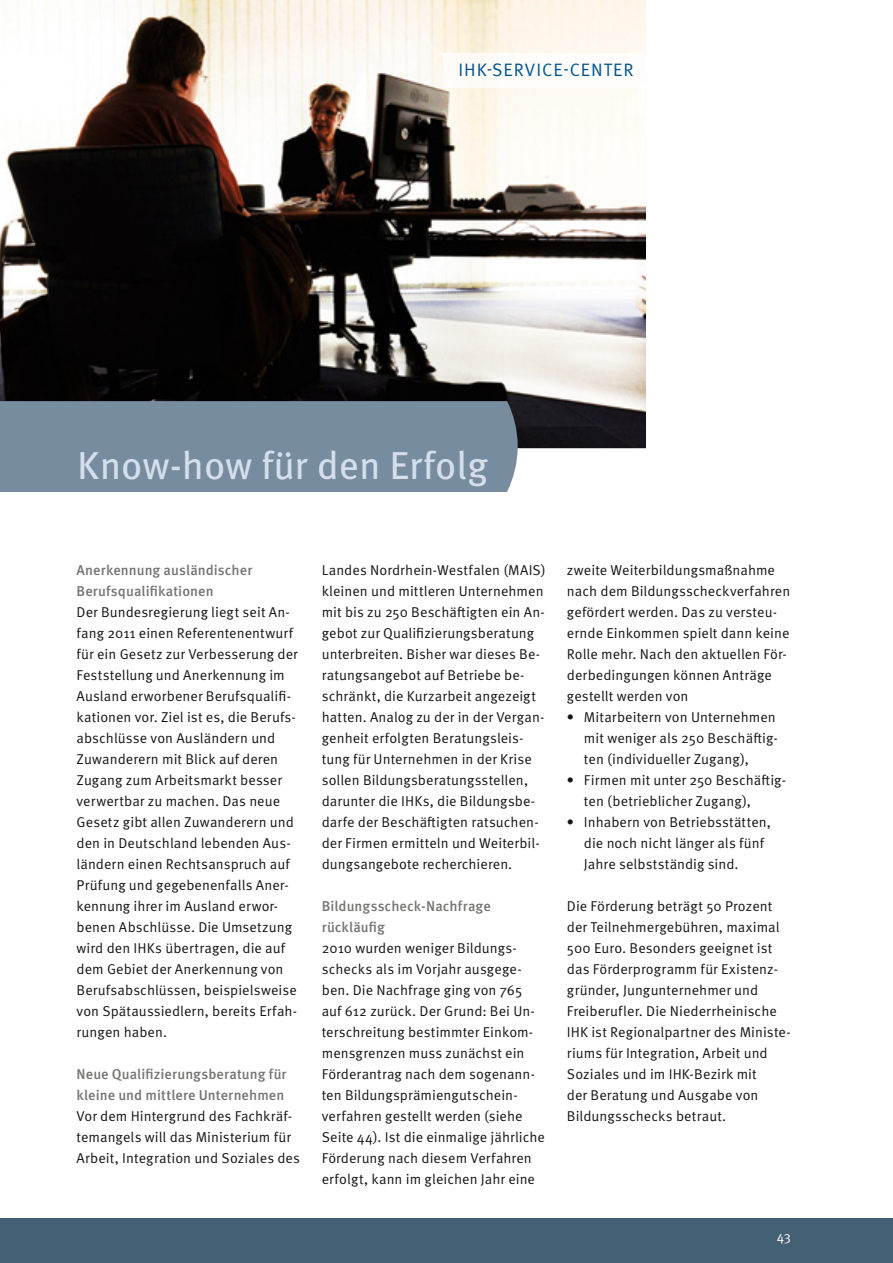
<style>
.page{position:relative;width:893px;height:1263px;background:#fff}
.page>*{position:absolute;margin:0;border:0;box-sizing:border-box;transform-origin:0 0}
.t1{font:39px "Meta OT";color:#d5dfec}
.t2{font:18px "Meta OT Norm";letter-spacing:.055em;color:#00518e}
.t3{font:14.25px/21px "Meta OT Norm";letter-spacing:.005em;color:#131413}
.t4{font:500 14.25px/21px "Meta OT";letter-spacing:.005em;color:#747473}
.t5{font:13.5px "Meta OT Norm";color:#fff}
.s1{font-family:"Helvetica Neue LT Std"}
</style>
<div class="page">
<div style="left:0;top:1218px;width:893px;height:45px;background:#446074"></div>
<img style="left:0;top:0;width:646px;height:448px">
<div style="left:0;top:401px;width:518px;height:91px;background:#778c9f"></div>
<img style="left:444px;top:53px;width:202px;height:34px">
<p class="t2" style="left:458px;top:63px;width:177px">IHK-SERVICE-CENTER</p>
<h1 class="t1" style="left:77px;top:450px;width:412px">Know-how für den Erfolg</h1>
<p class="t4" style="left:77px;top:561px;width:177px">Anerkennung ausländischer<br>Berufsqualifikationen</p>
<p class="t3" style="left:77px;top:603px;width:223px">Der Bundesregierung liegt seit An&shy;fang 2011 einen Referentenentwurf für ein Gesetz zur Verbesserung der<br>Feststellung und Anerkennung im<br>Ausland erworbener Berufsqualifi&shy;kationen vor. Ziel ist es, die Berufs&shy;abschlüsse von Ausländern und<br>Zuwanderern mit Blick auf deren<br>Zugang zum Arbeitsmarkt besser verwertbar zu machen. Das neue<br>Gesetz gibt allen Zuwanderern und den in Deutschland lebenden Aus&shy;ländern einen Rechtsanspruch auf<br>Prüfung und gegebenenfalls Aner&shy;kennung ihrer im Ausland erwor&shy;benen Abschlüsse. Die Umsetzung wird den IHKs übertragen, die auf dem Gebiet der Anerkennung von<br>Berufsabschlüssen, beispielsweise von Spätaussiedlern, bereits Erfah&shy;rungen haben.</p>
<p class="t4" style="left:77px;top:1065px;width:212px">Neue Qualifizierungsberatung für kleine und mittlere Unternehmen</p>
<p class="t3" style="left:77px;top:1107px;width:225px">Vor dem Hintergrund des Fachkräf&shy;temangels will das Ministerium für<br>Arbeit, Integration und Soziales des</p>
<p class="t3" style="left:322px;top:561px;width:225px">Landes Nordrhein-Westfalen (MAIS) kleinen und mittleren Unternehmen mit bis zu 250 Beschäftigten ein An&shy;gebot zur Qualifizierungsberatung unterbreiten. Bisher war dieses Be&shy;ratungsangebot auf Betriebe be&shy;schränkt, die Kurzarbeit angezeigt hatten. Analog zu der in der Vergan&shy;genheit erfolgten Beratungsleis&shy;tung für Unternehmen in der Krise sollen Bildungsberatungsstellen, darunter die IHKs, die Bildungsbe&shy;darfe der Beschäftigten ratsuchen&shy;der Firmen ermitteln und Weiterbil&shy;dungsangebote recherchieren.</p>
<p class="t4" style="left:322px;top:897px;width:171px">Bildungsscheck-Nachfrage rückläufig</p>
<p class="t3" style="left:322px;top:939px;width:225px">2010 wurden weniger Bildungs&shy;schecks als im Vorjahr ausgege&shy;ben. Die Nachfrage ging von 765 auf 612 zurück. Der Grund: Bei Un&shy;terschreitung bestimmter Einkom&shy;mensgrenzen muss zunächst ein Förderantrag nach dem sogenann&shy;ten Bildungsprämiengutschein&shy;verfahren gestellt werden (siehe Seite 44). Ist die einmalige jährliche Förderung nach diesem Verfahren erfolgt, kann im gleichen Jahr eine</p>
<p class="t3" style="left:567px;top:561px;width:225px">zweite Weiterbildungsmaßnahme nach dem Bildungsscheckverfahren gefördert werden. Das zu versteu&shy;ernde Einkommen spielt dann keine<br>Rolle mehr. Nach den aktuellen För&shy;derbedingungen können Anträge gestellt werden von</p>
<p class="t3" style="left:584px;top:708px;width:195px;text-indent:-17px"><span class="s1">•</span> Mitarbeitern von Unternehmen mit weniger als 250 Beschäftig&shy;ten (individueller Zugang),</p>
<p class="t3" style="left:584px;top:771px;width:203px;text-indent:-17px"><span class="s1">•</span> Firmen mit unter 250 Beschäftig&shy;ten (betrieblicher Zugang),</p>
<p class="t3" style="left:584px;top:813px;width:189px;text-indent:-17px"><span class="s1">•</span> Inhabern von Betriebsstätten, die noch nicht länger als fünf<br>Jahre selbstständig sind.</p>
<p class="t3" style="left:567px;top:897px;width:225px">Die Förderung beträgt 50 Prozent der Teilnehmergebühren, maximal<br>500 Euro. Besonders geeignet ist das Förderprogramm für Existenz&shy;gründer, Jungunternehmer und<br>Freiberufler. Die Niederrheinische<br>IHK ist Regionalpartner des Ministe&shy;riums für Integration, Arbeit und<br>Soziales und im IHK-Bezirk mit<br>der Beratung und Ausgabe von<br>Bildungsschecks betraut.</p>
<p class="t5" style="left:777px;top:1231px;width:16px">43</p>
</div>
